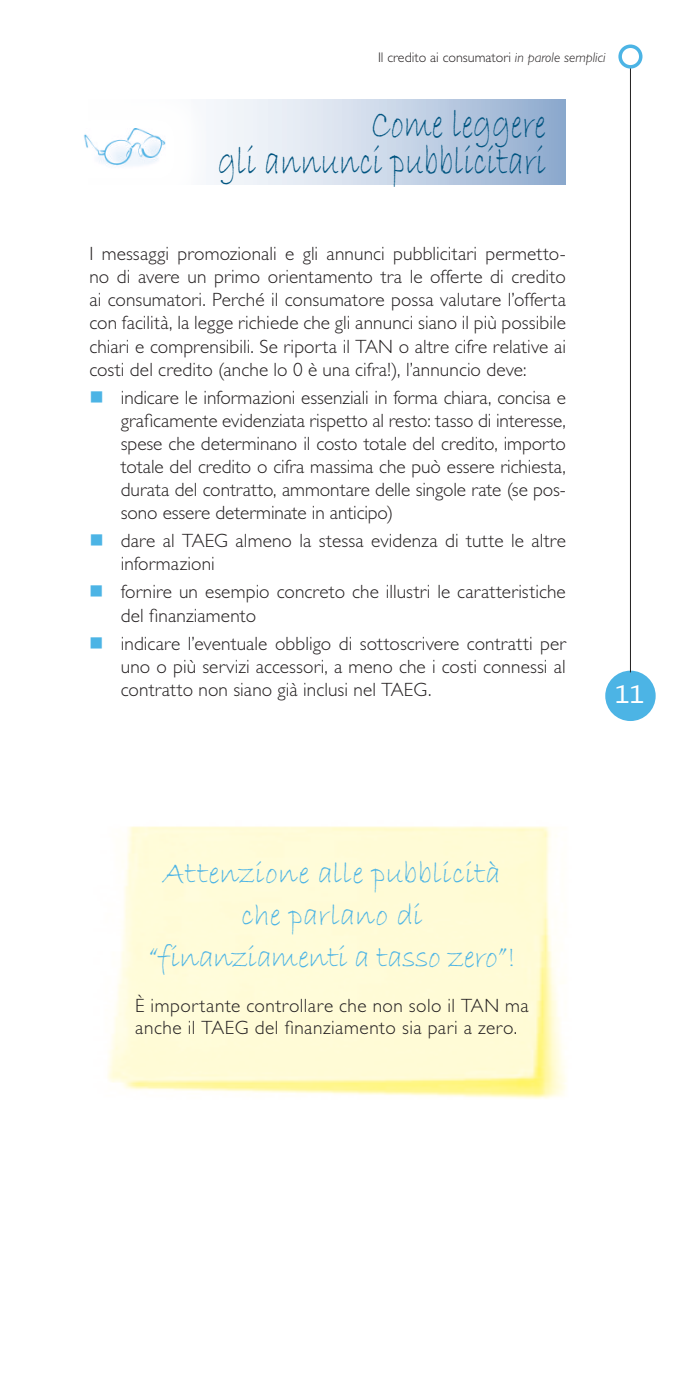
<style>
.page{position:relative;width:695px;height:1389px;background:#fff}
.page>*{position:absolute;margin:0;border:0;box-sizing:border-box;transform-origin:0 0}
.t1{font:42px/36.8px "Bradley Hand ITC";color:#005480;text-align:right;scale:.77 1}
.t2{font:31.5px/42px "Bradley Hand ITC";letter-spacing:-.01em;color:#4cb4e5;text-align:center}
.t3{font:24.5px "Lucida Console";color:#fff}
.t4{font:300 19.25px/23.1px "Gill Sans Std";letter-spacing:.005em;color:#231f20;text-align:justify}
.t5{font:300 19.25px/22.8px "Gill Sans Std";letter-spacing:.025em;color:#231f20}
.t6{font:300 14px "Gill Sans Std";color:#231f20}
.s1{font-style:italic}
</style>
<div class="page">
<div style="left:607px;top:672px;width:46px;height:47px;background:#4cb4e5;border-radius:50%"></div>
<div style="left:605px;top:671px;width:50px;height:50px;border:4px solid #4cb4e5;border-radius:50%"></div>
<hr style="left:630px;top:67px;width:1px;height:605px;background:#231f20">
<div style="left:618px;top:45px;width:24px;height:24px;border:4px solid #4cb4e5;border-radius:50%"></div>
<img style="left:107px;top:826px;width:459px;height:273px">
<svg style="left:214px;top:99px;width:352px;height:86px;background:#c8d5e7"></svg>
<img style="left:84px;top:128px;width:82px;height:38px">
<p class="t6" style="left:378px;top:49px;width:229px">Il credito ai consumatori <span class="s1">in parole semplici</span></p>
<h1 class="t1" style="left:218px;top:107px;width:427px">Come leggere<br>gli annunci pubblicitari</h1>
<p class="t4" style="left:89px;top:242px;width:478px">I messaggi promozionali e gli annunci pubblicitari permetto&shy;no di avere un primo orientamento tra le offerte di credito ai consumatori. Perché il consumatore possa valutare l’offerta con facilità, la legge richiede che gli annunci siano il più possibile chiari e comprensibili. Se riporta il TAN o altre cifre relative ai costi del credito (anche lo 0 è una cifra!), l’annuncio deve:</p>
<p class="t4" style="left:121px;top:386px;width:446px">indicare le informazioni essenziali in forma chiara, concisa e graficamente evidenziata rispetto al resto: tasso di interesse, spese che determinano il costo totale del credito, importo totale del credito o cifra massima che può essere richiesta, durata del contratto, ammontare delle singole rate (se pos&shy;sono essere determinate in anticipo)</p>
<p class="t4" style="left:121px;top:530px;width:446px">dare al TAEG almeno la stessa evidenza di tutte le altre informazioni</p>
<p class="t4" style="left:121px;top:581px;width:446px">fornire un esempio concreto che illustri le caratteristiche del finanziamento</p>
<p class="t4" style="left:121px;top:632px;width:446px">indicare l’eventuale obbligo di sottoscrivere contratti per uno o più servizi accessori, a meno che i costi connessi al contratto non siano già inclusi nel TAEG.</p>
<p class="t3" style="left:614px;top:684px;width:31px">11</p>
<h2 class="t2" style="left:148px;top:853px;width:370px">Attenzione alle pubblicità che parlano di “finanziamenti a tasso zero”!</h2>
<p class="t5" style="left:135px;top:994px;width:395px">È importante controllare che non solo il TAN ma anche il TAEG del finanziamento sia pari a zero.</p>
</div>
